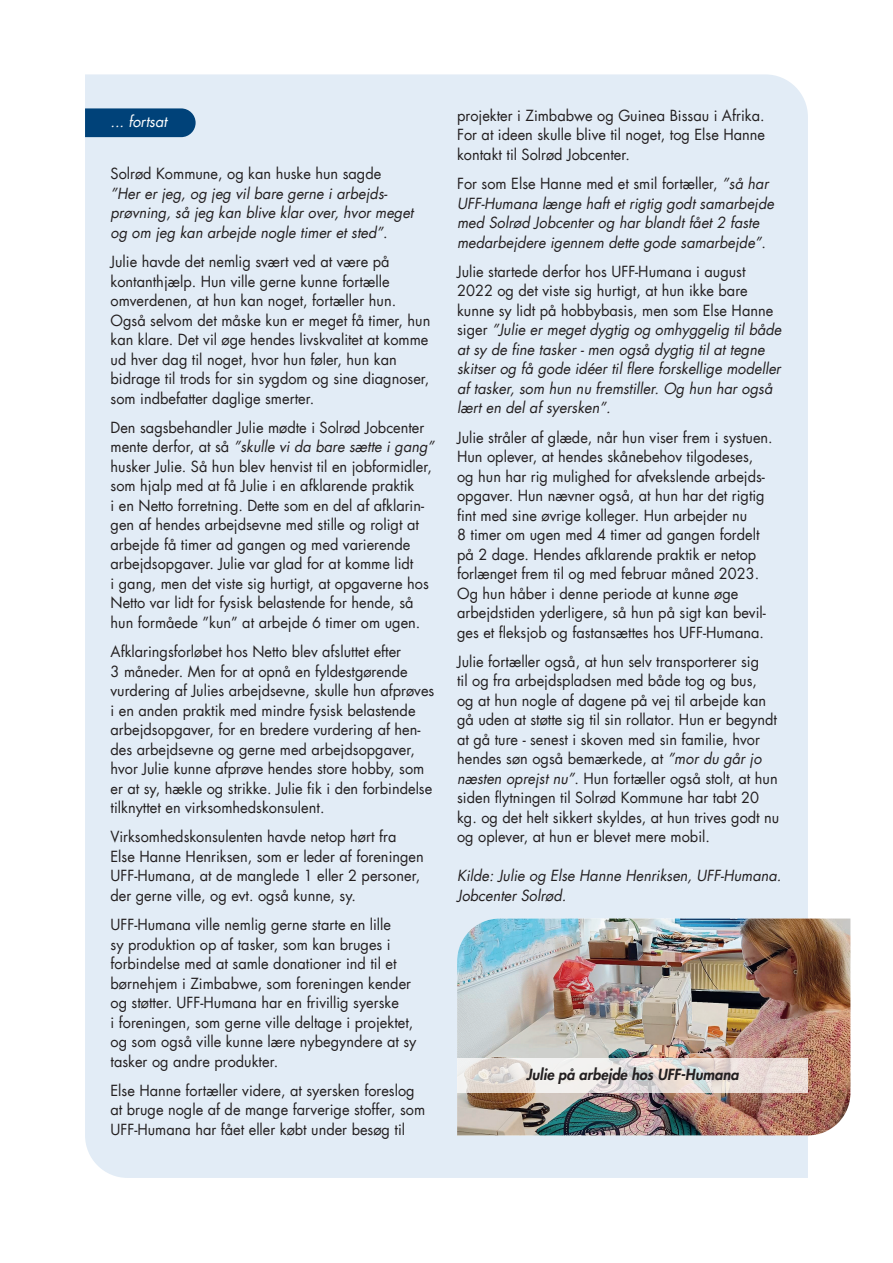
<style>
.page{position:relative;width:893px;height:1263px;background:#fff}
.page>*{position:absolute;margin:0;border:0;box-sizing:border-box;transform-origin:0 0}
.Brødtekst_-_Nyt_desi{font:15px/19.5px "Futura LT";color:#231f20}
.Brødtekst_-_Nyt_desi-2{font:italic 15px/19.5px "Futura LT";color:#231f20}
.Kildeangivelse_-_Nyt{font:italic 15px/19.5px "Futura LT";color:#231f20}
.Billedtekst_-_Nyt_de{font:italic 800 15px "Futura LT";color:#231f20}
.Kildeangivelse_-_Nyt-2{font:italic 15px "Futura LT";color:#fff}
.s1{font-style:normal}
.s2{font-style:italic}
</style>
<div class="page">
<div style="left:85px;top:74px;width:723px;height:1104px;background:#e2ecf6"></div>
<svg style="left:85px;top:108px;width:111px;height:29px;background:#0a497e"></svg>
<img style="left:457px;top:918px;width:393px;height:217px">
<svg style="left:457px;top:1059px;width:351px;height:34px"></svg>
<p class="Kildeangivelse_-_Nyt-2" style="left:111px;top:112px;width:58px">... fortsat</p>
<p class="Brødtekst_-_Nyt_desi-2" style="left:111px;top:164px;width:304px"><span class="s1">Solrød Kommune, og kan huske hun sagde </span>”Her er jeg, og jeg vil bare gerne i arbejds&shy;prøvning, så jeg kan blive klar over, hvor meget og om jeg kan arbejde nogle timer et sted”<span class="s1">.</span></p>
<p class="Brødtekst_-_Nyt_desi" style="left:111px;top:252px;width:321px">Julie havde det nemlig svært ved at være på kontanthjælp. Hun ville gerne kunne fortælle omverdenen, at hun kan noget, fortæller hun.<br>Også selvom det måske kun er meget få timer, hun kan klare. Det vil øge hendes livskvalitet at komme ud hver dag til noget, hvor hun føler, hun kan bidrage til trods for sin sygdom og sine diagnoser, som indbefatter daglige smerter.</p>
<p class="Brødtekst_-_Nyt_desi" style="left:111px;top:418px;width:325px">Den sagsbehandler Julie mødte i Solrød Jobcenter mente derfor, at så <span class="s2">”skulle vi da bare sætte i gang” </span>husker Julie. Så hun blev henvist til en jobformidler, som hjalp med at få Julie i en afklarende praktik<br>i en Netto forretning. Dette som en del af afklarin&shy;gen af hendes arbejdsevne med stille og roligt at arbejde få timer ad gangen og med varierende arbejdsopgaver. Julie var glad for at komme lidt<br>i gang, men det viste sig hurtigt, at opgaverne hos Netto var lidt for fysisk belastende for hende, så hun formåede ”kun” at arbejde 6 timer om ugen.</p>
<p class="Brødtekst_-_Nyt_desi" style="left:111px;top:642px;width:325px">Afklaringsforløbet hos Netto blev afsluttet efter<br>3 måneder. Men for at opnå en fyldestgørende vurdering af Julies arbejdsevne, skulle hun afprøves i en anden praktik med mindre fysisk belastende arbejdsopgaver, for en bredere vurdering af hen&shy;des arbejdsevne og gerne med arbejdsopgaver, hvor Julie kunne afprøve hendes store hobby, som er at sy, hækle og strikke. Julie fik i den forbindelse tilknyttet en virksomhedskonsulent.</p>
<p class="Brødtekst_-_Nyt_desi" style="left:111px;top:827px;width:315px">Virksomhedskonsulenten havde netop hørt fra Else Hanne Henriksen, som er leder af foreningen UFF-Humana, at de manglede 1 eller 2 personer, der gerne ville, og evt. også kunne, sy.</p>
<p class="Brødtekst_-_Nyt_desi" style="left:111px;top:915px;width:307px">UFF-Humana ville nemlig gerne starte en lille<br>sy produktion op af tasker, som kan bruges i forbindelse med at samle donationer ind til et børnehjem i Zimbabwe, som foreningen kender og støtter. UFF-Humana har en frivillig syerske<br>i foreningen, som gerne ville deltage i projektet, og som også ville kunne lære nybegyndere at sy tasker og andre produkter.</p>
<p class="Brødtekst_-_Nyt_desi" style="left:111px;top:1081px;width:316px">Else Hanne fortæller videre, at syersken foreslog at bruge nogle af de mange farverige stoffer, som<br>UFF-Humana har fået eller købt under besøg til</p>
<p class="Brødtekst_-_Nyt_desi" style="left:457px;top:106px;width:309px;text-align:justify">projekter i Zimbabwe og Guinea Bissau i Afrika.<br>For at ideen skulle blive til noget, tog Else Hanne kontakt til Solrød Jobcenter.</p>
<p class="Brødtekst_-_Nyt_desi-2" style="left:457px;top:174px;width:318px"><span class="s1">For som Else Hanne med et smil fortæller,</span> ”så har UFF-Humana længe haft et rigtig godt samarbejde med Solrød Jobcenter og har blandt fået 2 faste medarbejdere igennem dette gode samarbejde”<span class="s1">.</span></p>
<p class="Brødtekst_-_Nyt_desi-2" style="left:457px;top:262px;width:326px"><span class="s1">Julie startede derfor hos UFF-Humana i august 2022 og det viste sig hurtigt, at hun ikke bare kunne sy lidt på hobbybasis, men som Else Hanne siger</span> ”Julie er meget dygtig og omhyggelig til både at sy de fine tasker - men også dygtig til at tegne skitser og få gode idéer til flere forskellige modeller af tasker, som hun nu fremstiller. Og hun har også lært en del af syersken”.</p>
<p class="Brødtekst_-_Nyt_desi" style="left:457px;top:427px;width:317px">Julie stråler af glæde, når hun viser frem i systuen.<br>Hun oplever, at hendes skånebehov tilgodeses, og hun har rig mulighed for afvekslende arbejds&shy;opgaver. Hun nævner også, at hun har det rigtig fint med sine øvrige kolleger. Hun arbejder nu<br>8 timer om ugen med 4 timer ad gangen fordelt på 2 dage. Hendes afklarende praktik er netop forlænget frem til og med februar måned 2023.<br>Og hun håber i denne periode at kunne øge arbejdstiden yderligere, så hun på sigt kan bevil&shy;ges et fleksjob og fastansættes hos UFF-Humana.</p>
<p class="Brødtekst_-_Nyt_desi" style="left:457px;top:652px;width:324px">Julie fortæller også, at hun selv transporterer sig<br>til og fra arbejdspladsen med både tog og bus,<br>og at hun nogle af dagene på vej til arbejde kan gå uden at støtte sig til sin rollator. Hun er begyndt at gå ture - senest i skoven med sin familie, hvor hendes søn også bemærkede, at <span class="s2">”mor du går jo næsten oprejst nu”</span>. Hun fortæller også stolt, at hun siden flytningen til Solrød Kommune har tabt 20 kg. og det helt sikkert skyldes, at hun trives godt nu og oplever, at hun er blevet mere mobil.</p>
<p class="Kildeangivelse_-_Nyt" style="left:457px;top:866px;width:326px">Kilde: Julie og Else Hanne Henriksen, UFF-Humana.<br>Jobcenter Solrød.</p>
<h4 class="Billedtekst_-_Nyt_de" style="left:526px;top:1065px;width:214px">Julie på arbejde hos UFF-Humana</h4>
</div>
